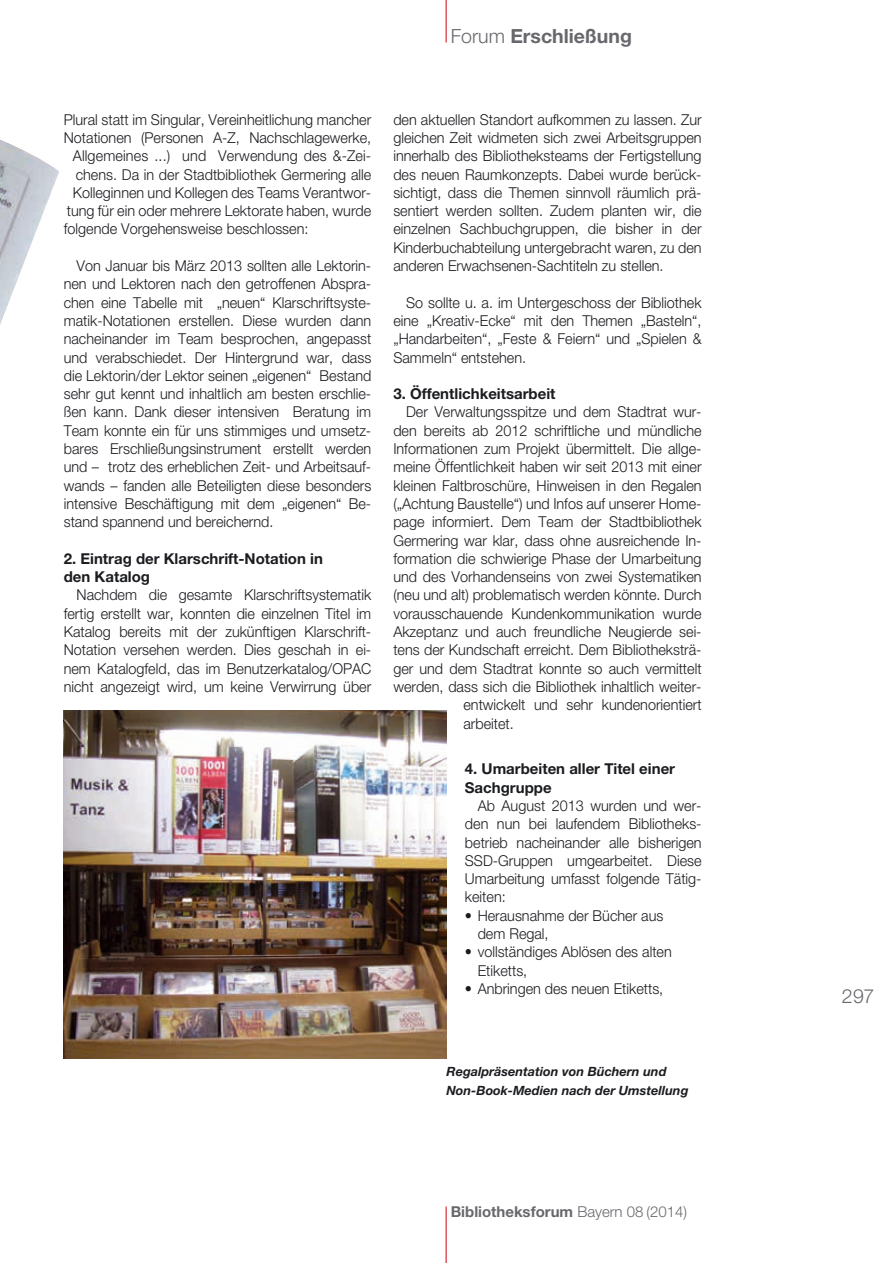
<style>
.page{position:relative;width:893px;height:1263px;background:#fff}
.page>*{position:absolute;margin:0;border:0;box-sizing:border-box;transform-origin:0 0}
.t1{font:700 19.5px "Helvetica Neue";color:#68676c}
.t2{font:300 19.5px "Helvetica Neue";color:#68676c}
.t3{font:300 15px/18.3px "Helvetica Neue";color:#1b1c20;text-align:justify;scale:.96 1}
.t4{font:700 15px/18.3px "Helvetica Neue";color:#1b1c20}
.t5{font:700 15px "Helvetica Neue";color:#68676c}
.t6{font:italic 700 12.75px/18.3px "Helvetica Neue";color:#1b1c20}
.s1{font-weight:300}
</style>
<div class="page">
<img style="left:0;top:140px;width:59px;height:185px">
<img style="left:64px;top:710px;width:382px;height:348px">
<hr style="left:446px;top:0;width:1px;height:43px;background:#d1010e">
<hr style="left:446px;top:1206px;width:1px;height:57px;background:#d1010e">
<h1 class="t1" style="left:451px;top:24px;width:183px"><span class="s1">Forum</span> Erschließung</h1>
<p class="t3" style="left:64px;top:110px;width:322px">Plural statt im Singular, Vereinheitlichung mancher</p>
<p class="t3" style="left:64px;top:128px;width:322px">Notationen (Personen A-Z, Nachschlagewerke,</p>
<p class="t3" style="left:73px;top:146px;width:312px">Allgemeines ...) und Verwendung des &amp;-Zei-</p>
<p class="t3" style="left:76px;top:165px;width:309px">chens. Da in der Stadtbibliothek Germering alle</p>
<p class="t3" style="left:73px;top:183px;width:312px">Kolleginnen und Kollegen des Teams Verantwor-</p>
<p class="t3" style="left:67px;top:201px;width:319px">tung für ein oder mehrere Lektorate haben, wurde</p>
<p class="t3" style="left:64px;top:220px;width:256px">folgende Vorgehensweise beschlossen:</p>
<p class="t3" style="left:64px;top:256px;width:322px;text-indent:13px">Von Januar bis März 2013 sollten alle Lektorin&shy;nen und Lektoren nach den getroffenen Abspra&shy;chen eine Tabelle mit „neuen“ Klarschriftsyste&shy;matik-Notationen erstellen. Diese wurden dann nacheinander im Team besprochen, angepasst und verabschiedet. Der Hintergrund war, dass die Lektorin/der Lektor seinen „eigenen“ Bestand sehr gut kennt und inhaltlich am besten erschlie&shy;ßen kann. Dank dieser intensiven Beratung im Team konnte ein für uns stimmiges und umsetz&shy;bares Erschließungsinstrument erstellt werden und – trotz des erheblichen Zeit- und Arbeitsauf&shy;wands – fanden alle Beteiligten diese besonders intensive Beschäftigung mit dem „eigenen“ Be&shy;stand spannend und bereichernd.</p>
<p class="t4" style="left:64px;top:549px;width:261px">2. Eintrag der Klarschrift-Notation in den Katalog</p>
<p class="t3" style="left:64px;top:586px;width:322px;text-indent:13px">Nachdem die gesamte Klarschriftsystematik fertig erstellt war, konnten die einzelnen Titel im Katalog bereits mit der zukünftigen Klarschrift-Notation versehen werden. Dies geschah in ei&shy;nem Katalogfeld, das im Benutzerkatalog/OPAC nicht angezeigt wird, um keine Verwirrung über</p>
<p class="t3" style="left:393px;top:110px;width:323px">den aktuellen Standort aufkommen zu lassen. Zur gleichen Zeit widmeten sich zwei Arbeitsgruppen innerhalb des Bibliotheksteams der Fertigstellung des neuen Raumkonzepts. Dabei wurde berück&shy;sichtigt, dass die Themen sinnvoll räumlich prä&shy;sentiert werden sollten. Zudem planten wir, die einzelnen Sachbuchgruppen, die bisher in der Kinderbuchabteilung untergebracht waren, zu den anderen Erwachsenen-Sachtiteln zu stellen.</p>
<p class="t3" style="left:393px;top:293px;width:323px;text-indent:13px">So sollte u. a. im Untergeschoss der Bibliothek eine „Kreativ-Ecke“ mit den Themen „Basteln“, „Handarbeiten“, „Feste &amp; Feiern“ und „Spielen &amp; Sammeln“ entstehen.</p>
<p class="t4" style="left:393px;top:384px;width:164px">3. Öffentlichkeitsarbeit</p>
<p class="t3" style="left:406px;top:403px;width:309px">Der Verwaltungsspitze und dem Stadtrat wur-</p>
<p class="t3" style="left:393px;top:421px;width:323px">den bereits ab 2012 schriftliche und mündliche</p>
<p class="t3" style="left:393px;top:439px;width:323px">Informationen zum Projekt übermittelt. Die allge-</p>
<p class="t3" style="left:393px;top:458px;width:323px">meine Öffentlichkeit haben wir seit 2013 mit einer</p>
<p class="t3" style="left:393px;top:476px;width:323px">kleinen Faltbroschüre, Hinweisen in den Regalen</p>
<p class="t3" style="left:393px;top:494px;width:323px">(„Achtung Baustelle“) und Infos auf unserer Home-</p>
<p class="t3" style="left:393px;top:512px;width:323px">page informiert. Dem Team der Stadtbibliothek</p>
<p class="t3" style="left:393px;top:531px;width:323px">Germering war klar, dass ohne ausreichende In-</p>
<p class="t3" style="left:393px;top:549px;width:323px">formation die schwierige Phase der Umarbeitung</p>
<p class="t3" style="left:393px;top:567px;width:323px">und des Vorhandenseins von zwei Systematiken</p>
<p class="t3" style="left:393px;top:586px;width:323px">(neu und alt) problematisch werden könnte. Durch</p>
<p class="t3" style="left:393px;top:604px;width:323px">vorausschauende Kundenkommunikation wurde</p>
<p class="t3" style="left:393px;top:622px;width:323px">Akzeptanz und auch freundliche Neugierde sei-</p>
<p class="t3" style="left:393px;top:641px;width:323px">tens der Kundschaft erreicht. Dem Bibliotheksträ-</p>
<p class="t3" style="left:393px;top:659px;width:323px">ger und dem Stadtrat konnte so auch vermittelt</p>
<p class="t3" style="left:393px;top:677px;width:323px">werden, dass sich die Bibliothek inhaltlich weiter-</p>
<p class="t3" style="left:463px;top:695px;width:250px">entwickelt und sehr kundenorientiert</p>
<p class="t3" style="left:463px;top:714px;width:54px">arbeitet.</p>
<p class="t4" style="left:465px;top:759px;width:212px">4. Umarbeiten aller Titel einer<br>Sachgruppe</p>
<p class="t3" style="left:465px;top:796px;width:248px;text-indent:13px">Ab August 2013 wurden und wer&shy;den nun bei laufendem Bibliotheks&shy;betrieb nacheinander alle bisherigen SSD-Gruppen umgearbeitet. Diese Umarbeitung umfasst folgende Tätig&shy;keiten:</p>
<p class="t3" style="left:478px;top:906px;width:195px;text-indent:-13px">• Herausnahme der Bücher aus dem Regal,</p>
<p class="t3" style="left:478px;top:942px;width:204px;text-indent:-13px">• vollständiges Ablösen des alten<br>Etiketts,</p>
<p class="t3" style="left:465px;top:979px;width:208px">• Anbringen des neuen Etiketts,</p>
<h1 class="t2" style="left:842px;top:984px;width:34px">297</h1>
<p class="t6" style="left:446px;top:1062px;width:244px">Regalpräsentation von Büchern und<br>Non-Book-Medien nach der Umstellung</p>
<p class="t5" style="left:451px;top:1202px;width:238px">Bibliotheksforum <span class="s1">Bayern 08 (2014)</span></p>
</div>
